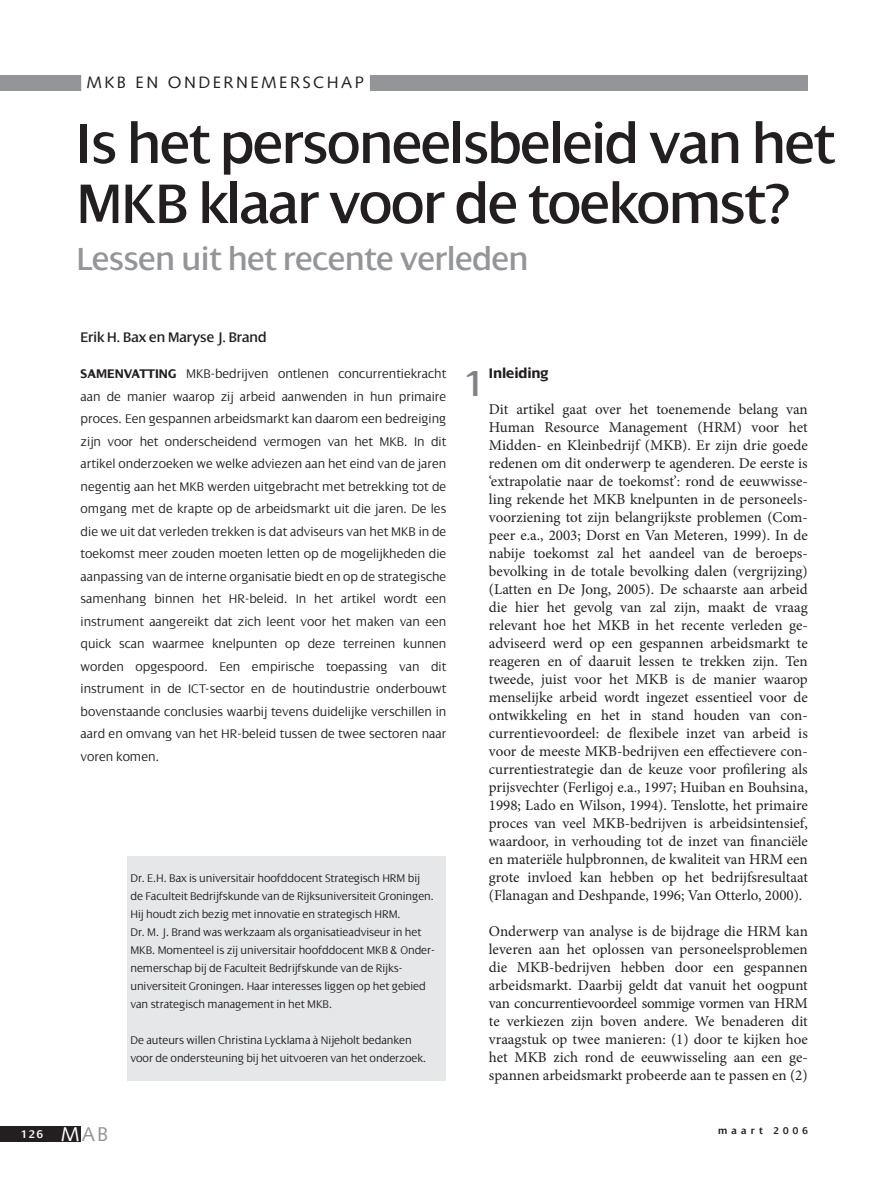
<style>
.page{position:relative;width:893px;height:1191px;background:#fff}
.page>*{position:absolute;margin:0;border:0;box-sizing:border-box;transform-origin:0 0}
.t1{font:60px/60px "Dialog";letter-spacing:-.02em;color:#231f20}
.t2{font:39px "Dialog";color:#808285}
.t3{font:34.5px "Dialog";letter-spacing:-.005em;color:#939598}
.t4{font:19.95px "Syntax LT Std";color:#939598}
.t5{font:16.5px "Syntax LT Std";letter-spacing:.15em;color:#231f20}
.t6{font:15px/18px "Minion Pro";color:#231f20;text-align:justify}
.t7{font:15px "Dialog";letter-spacing:-.005em;color:#231f20}
.t8{font:700 15px "Dialog";letter-spacing:-.005em;color:#231f20}
.t9{font:300 13.5px/22.5px "Dialog";color:#231f20;text-align:justify}
.t10{font:300 12px/18px "Dialog";letter-spacing:-.005em;color:#231f20}
.t11{font:600 12px "Dialog";color:#fff}
.t12{font:600 10.5px "Dialog";letter-spacing:.4em;color:#231f20}
.s1{font-weight:700}
.s2{color:#fff}
</style>
<div class="page">
<div style="left:0;top:1126px;width:81px;height:16px;background:#231f20"></div>
<div style="left:0;top:75px;width:808px;height:15px;background:#939598"></div>
<div style="left:81px;top:71px;width:289px;height:21px;background:#fff"></div>
<div style="left:127px;top:855px;width:319px;height:225px;background:#e6e7e9"></div>
<p class="t5" style="left:86px;top:74px;width:279px">MKB EN ONDERNEMERSCHAP</p>
<h1 class="t1" style="left:77px;top:116px;width:759px">Is het personeelsbeleid van het<br>MKB klaar voor de toekomst?</h1>
<h3 class="t3" style="left:77px;top:243px;width:453px">Lessen uit het recente verleden</h3>
<p class="t7" style="left:81px;top:330px;width:187px">Erik H. Bax en Maryse J. Brand</p>
<p class="t9" style="left:81px;top:363px;width:367px"><span class="s1">SAMENVATTING</span> MKB-bedrijven ontlenen concurrentiekracht aan de manier waarop zij arbeid aanwenden in hun primaire proces. Een gespannen arbeidsmarkt kan daarom een bedreiging zijn voor het onderscheidend vermogen van het MKB. In dit artikel onderzoeken we welke adviezen aan het eind van de jaren negentig aan het MKB werden uitgebracht met betrekking tot de omgang met de krapte op de arbeidsmarkt uit die jaren. De les die we uit dat verleden trekken is dat adviseurs van het MKB in de toekomst meer zouden moeten letten op de mogelijkheden die aanpassing van de interne organisatie biedt en op de strategische samenhang binnen het HR-beleid. In het artikel wordt een instrument aangereikt dat zich leent voor het maken van een quick scan waarmee knelpunten op deze terreinen kunnen worden opgespoord. Een empirische toepassing van dit instrument in de ICT-sector en de houtindustrie onderbouwt bovenstaande conclusies waarbij tevens duidelijke verschillen in aard en omvang van het HR-beleid tussen de twee sectoren naar voren komen.</p>
<p class="t10" style="left:130px;top:870px;width:306px">Dr. E.H. Bax is universitair hoofddocent Strategisch HRM bij de Faculteit Bedrijfskunde van de Rijksuniversiteit Groningen.<br>Hij houdt zich bezig met innovatie en strategisch HRM.<br>Dr. M. J. Brand was werkzaam als organisatieadviseur in het MKB. Momenteel is zij universitair hoofddocent MKB &amp; Onder&shy;nemerschap bij de Faculteit Bedrijfskunde van de Rijks&shy;universiteit Groningen. Haar interesses liggen op het gebied van strategisch management in het MKB.</p>
<p class="t10" style="left:130px;top:1032px;width:297px">De auteurs willen Christina Lycklama à Nijeholt bedanken voor de ondersteuning bij het uitvoeren van het onderzoek.</p>
<h2 class="t2" style="left:465px;top:365px;width:21px">1</h2>
<p class="t8" style="left:489px;top:367px;width:61px">Inleiding</p>
<p class="t6" style="left:489px;top:402px;width:321px">Dit artikel gaat over het toenemende belang van Human Resource Management (HRM) voor het Midden- en Kleinbedrijf (MKB). Er zijn drie goede redenen om dit onderwerp te agenderen. De eerste is ‘extrapolatie naar de toekomst’: rond de eeuw wisse&shy;ling rekende het MKB knelpunten in de personeels&shy;voorziening tot zijn belangrijkste problemen (Com&shy;peer e.a., 2003; Dorst en Van Meteren, 1999). In de nabije toekomst zal het aandeel van de beroeps&shy;bevolking in de totale bevolking dalen (vergrijzing) (Latten en De Jong, 2005). De schaarste aan arbeid die hier het gevolg van zal zijn, maakt de vraag relevant hoe het MKB in het recente verleden ge - adviseerd werd op een gespannen arbeidsmarkt te reageren en of daaruit lessen te trekken zijn. Ten tweede, juist voor het MKB is de manier waarop menselijke arbeid wordt ingezet essentieel voor de ontwikkeling en het in stand houden van con&shy;currentievoordeel: de flexibele inzet van arbeid is voor de meeste MKB-bedrijven een effectievere con&shy;currentiestrategie dan de keuze voor profilering als prijsvechter (Ferligoj e.a., 1997; Huiban en Bouhsina, 1998; Lado en Wilson, 1994). Tenslotte, het primaire proces van veel MKB-bedrijven is arbeidsintensief, waardoor, in verhouding tot de inzet van financiële en materiële hulpbronnen, de kwaliteit van HRM een grote invloed kan hebben op het bedrijfsresultaat (Flanagan and Deshpande, 1996; Van Otterlo, 2000).</p>
<p class="t6" style="left:489px;top:924px;width:320px">Onderwerp van analyse is de bijdrage die HRM kan leveren aan het oplossen van personeelsproblemen die MKB-bedrijven hebben door een gespannen arbeidsmarkt. Daarbij geldt dat vanuit het oogpunt van concurrentievoordeel sommige vormen van HRM te verkiezen zijn boven andere. We benaderen dit vraagstuk op twee manieren: (1) door te kijken hoe het MKB zich rond de eeuwwisseling aan een ge - spannen arbeidsmarkt probeerde aan te passen en (2)</p>
<h3 class="t4" style="left:61px;top:1124px;width:49px"><span class="s2">M</span>AB</h3>
<p class="t11" style="left:21px;top:1129px;width:23px">126</p>
<p class="t12" style="left:718px;top:1127px;width:91px">maart 2006</p>
</div>
